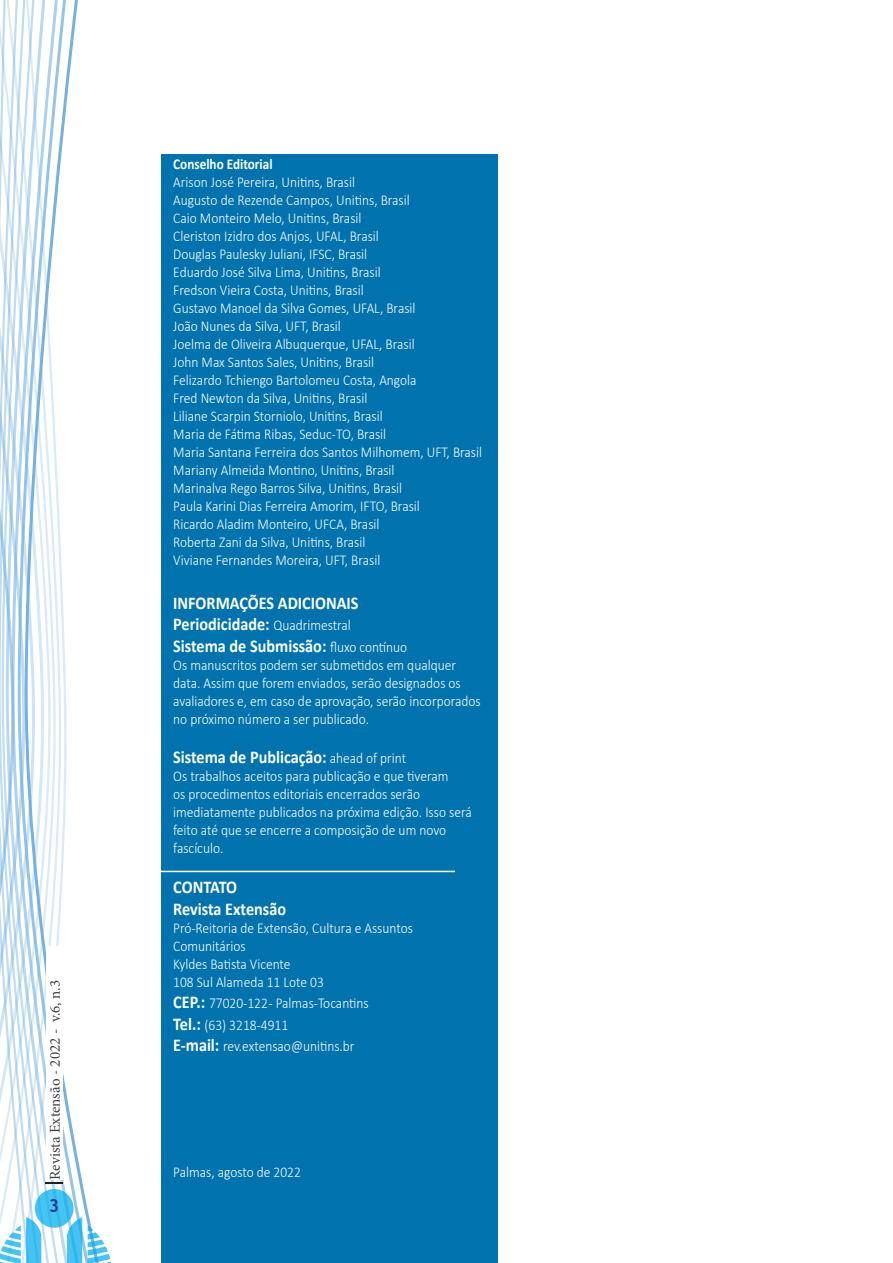
<style>
.page{position:relative;width:893px;height:1263px;background:#fff}
.page>*{position:absolute;margin:0;border:0;box-sizing:border-box;transform-origin:0 0}
.t1{font:700 18px "Calibri";color:#fff;scale:.9 1}
.t2{font:700 18px "Trebuchet MS";color:#253f8e}
.t3{font:300 15px/18px "Calibri";color:#fff;scale:.9 1}
.t4{font:15px "Minion Pro";color:#3e3e3f}
.t5{font:700 15px "Calibri";color:#fff;scale:.88 1}
.s1{font-weight:300;font-size:15px}
.s2{font-weight:700;font-size:18px}
</style>
<div class="page">
<svg style="left:0;top:0;width:82px;height:1263px"></svg>
<svg style="left:88px;top:1225px;width:23px;height:38px"></svg>
<div style="left:161px;top:154px;width:336px;height:1109px;background:#0073ae"></div>
<hr style="left:153px;top:871px;width:302px;height:1px;background:#fff">
<p class="t4" style="left:45px;top:1180px;width:201px;rotate:-90deg">Revista Extensão - 2022 - v.6, n.3</p>
<p class="t2" style="left:49px;top:1194px;width:12px">3</p>
<p class="t5" style="left:173px;top:154px;width:114px">Conselho Editorial</p>
<p class="t3" style="left:173px;top:173px;width:204px">Arison José Pereira, Unitins, Brasil</p>
<p class="t3" style="left:173px;top:191px;width:264px">Augusto de Rezende Campos, Unitins, Brasil</p>
<p class="t3" style="left:173px;top:209px;width:211px">Caio Monteiro Melo, Unitins, Brasil</p>
<p class="t3" style="left:173px;top:227px;width:230px">Cleriston Izidro dos Anjos, UFAL, Brasil</p>
<p class="t3" style="left:173px;top:245px;width:217px">Douglas Paulesky Juliani, IFSC, Brasil</p>
<p class="t3" style="left:173px;top:263px;width:232px">Eduardo José Silva Lima, Unitins, Brasil</p>
<p class="t3" style="left:173px;top:281px;width:213px">Fredson Vieira Costa, Unitins, Brasil</p>
<p class="t3" style="left:173px;top:299px;width:271px">Gustavo Manoel da Silva Gomes, UFAL, Brasil</p>
<p class="t3" style="left:173px;top:317px;width:188px">João Nunes da Silva, UFT, Brasil</p>
<p class="t3" style="left:173px;top:335px;width:270px">Joelma de Oliveira Albuquerque, UFAL, Brasil</p>
<p class="t3" style="left:173px;top:353px;width:225px">John Max Santos Sales, Unitins, Brasil</p>
<p class="t3" style="left:173px;top:371px;width:272px">Felizardo Tchiengo Bartolomeu Costa, Angola</p>
<p class="t3" style="left:173px;top:389px;width:217px">Fred Newton da Silva, Unitins, Brasil</p>
<p class="t3" style="left:173px;top:407px;width:234px">Liliane Scarpin Storniolo, Unitins, Brasil</p>
<p class="t3" style="left:173px;top:425px;width:238px">Maria de Fátima Ribas, Seduc-TO, Brasil</p>
<p class="t3" style="left:173px;top:443px;width:345px">Maria Santana Ferreira dos Santos Milhomem, UFT, Brasil</p>
<p class="t3" style="left:173px;top:461px;width:247px">Mariany Almeida Montino, Unitins, Brasil</p>
<p class="t3" style="left:173px;top:479px;width:256px">Marinalva Rego Barros Silva, Unitins, Brasil</p>
<p class="t3" style="left:173px;top:497px;width:275px">Paula Karini Dias Ferreira Amorim, IFTO, Brasil</p>
<p class="t3" style="left:173px;top:515px;width:231px">Ricardo Aladim Monteiro, UFCA, Brasil</p>
<p class="t3" style="left:173px;top:533px;width:215px">Roberta Zani da Silva, Unitins, Brasil</p>
<p class="t3" style="left:173px;top:551px;width:232px">Viviane Fernandes Moreira, UFT, Brasil</p>
<p class="t1" style="left:173px;top:590px;width:207px">INFORMAÇÕES ADICIONAIS</p>
<p class="t1" style="left:173px;top:611px;width:199px">Periodicidade: <span class="s1">Quadrimestral</span></p>
<p class="t1" style="left:173px;top:633px;width:262px">Sistema de Submissão: <span class="s1">fluxo contínuo</span></p>
<p class="t3" style="left:173px;top:656px;width:343px">Os manuscritos podem ser submetidos em qualquer data. Assim que forem enviados, serão designados os avaliadores e, em caso de aprovação, serão incorporados no próximo número a ser publicado.</p>
<p class="t1" style="left:173px;top:745px;width:260px">Sistema de Publicação: <span class="s1">ahead of print</span></p>
<p class="t3" style="left:173px;top:767px;width:333px">Os trabalhos aceitos para publicação e que tiveram<br>os procedimentos editoriais encerrados serão imediatamente publicados na próxima edição. Isso será feito até que se encerre a composição de um novo fascículo.</p>
<p class="t1" style="left:173px;top:874px;width:73px">CONTATO</p>
<p class="t1" style="left:173px;top:896px;width:127px">Revista Extensão</p>
<p class="t3" style="left:173px;top:918px;width:268px">Pró-Reitoria de Extensão, Cultura e Assuntos<br>Comunitários</p>
<p class="t3" style="left:173px;top:954px;width:132px">Kyldes Batista Vicente</p>
<p class="t3" style="left:173px;top:972px;width:169px">108 Sul Alameda 11 Lote 03</p>
<p class="t3" style="left:173px;top:994px;width:219px"><span class="s2">CEP.:</span> 77020-122 - Palmas-Tocantins</p>
<p class="t3" style="left:173px;top:1016px;width:129px"><span class="s2">Tel.:</span> (63) 3218-4911</p>
<p class="t3" style="left:173px;top:1037px;width:203px"><span class="s2">E-mail:</span> rev.extensao@unitins.br</p>
<p class="t3" style="left:173px;top:1163px;width:143px">Palmas, agosto de 2022</p>
</div>
